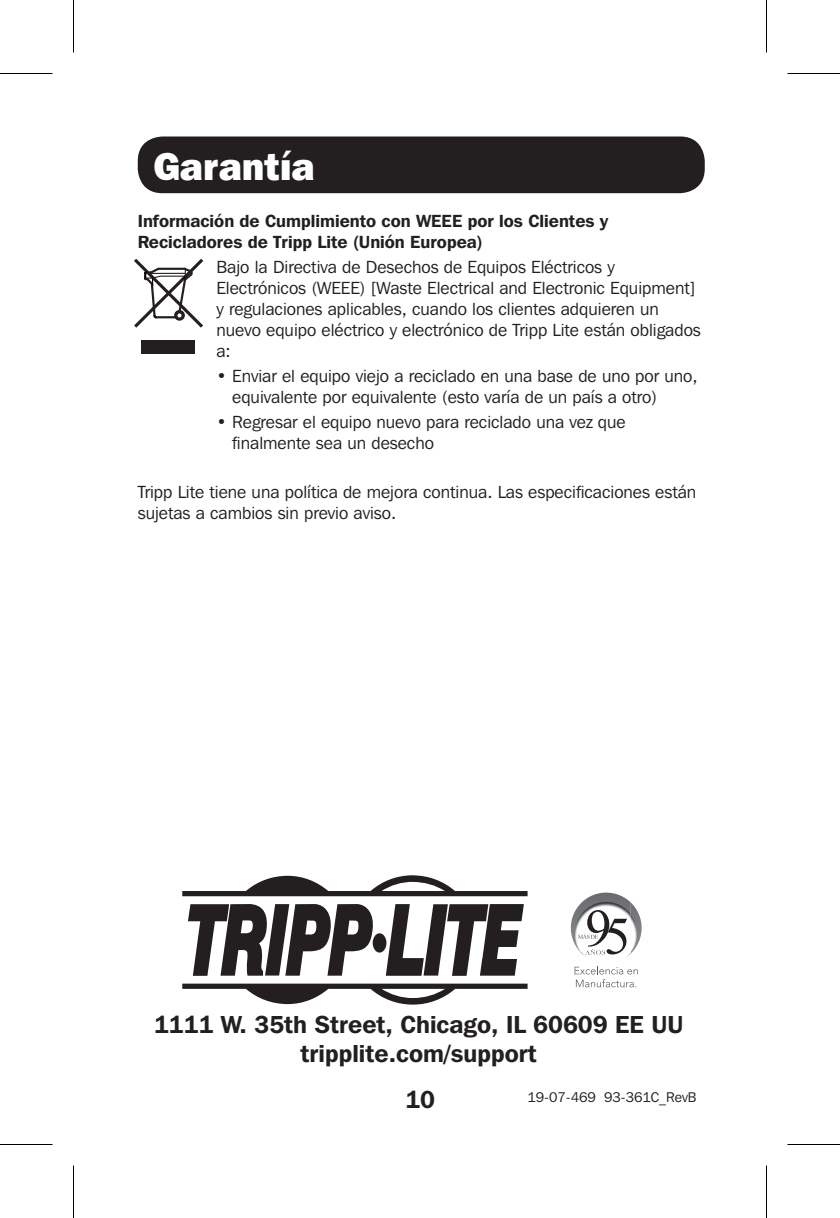
<style>
.page{position:relative;width:840px;height:1218px;background:#fff}
.page>*{position:absolute;margin:0;border:0;box-sizing:border-box;transform-origin:0 0}
.t1{font:800 38.5px "Franklin Gothic IT Cby BT";color:#fff}
.t2{font:600 24.5px/29.4px "Franklin Gothic IT Cby BT";color:#231f20;text-align:center}
.t3{font:17.5px/21px "Franklin Gothic IT Cby BT";color:#231f20}
.t4{font:600 17.5px/21px "Franklin Gothic IT Cby BT";color:#231f20}
.t5{font:14px "Franklin Gothic IT Cby BT";color:#231f20}
</style>
<div class="page">
<div style="left:138px;top:136px;width:567px;height:57px;background:#231f20;border-radius:25px"></div>
<div style="left:373px;top:933px;width:13px;height:20px;background:#231f20;border-radius:50%"></div>
<svg style="left:188px;top:904px;width:186px;height:72px"></svg>
<svg style="left:386px;top:904px;width:138px;height:72px"></svg>
<svg style="left:182px;top:875px;width:346px;height:21px"></svg>
<svg style="left:182px;top:984px;width:346px;height:21px"></svg>
<div style="left:142px;top:340px;width:53px;height:14px;background:#231f20"></div>
<svg style="left:134px;top:259px;width:69px;height:69px"></svg>
<img style="left:575px;top:893px;width:29px;height:19px">
<img style="left:631px;top:908px;width:11px;height:45px">
<img style="left:582px;top:954px;width:34px;height:4px">
<svg style="left:575px;top:966px;width:63px;height:21px"></svg>
<svg style="left:578px;top:910px;width:49px;height:44px"></svg>
<hr style="left:0;top:73px;width:52px;height:1px;background:#000">
<hr style="left:788px;top:73px;width:52px;height:1px;background:#000">
<hr style="left:0;top:1144px;width:52px;height:1px;background:#000">
<hr style="left:788px;top:1144px;width:52px;height:1px;background:#000">
<hr style="left:73px;top:0;width:1px;height:52px;background:#000">
<hr style="left:73px;top:1166px;width:1px;height:52px;background:#000">
<hr style="left:766px;top:0;width:1px;height:52px;background:#000">
<hr style="left:766px;top:1166px;width:1px;height:52px;background:#000">
<p class="t1" style="left:154px;top:142px;width:163px">Garantía</p>
<p class="t4" style="left:138px;top:210px;width:472px">Información de Cumplimiento con WEEE por los Clientes y<br>Recicladores de Tripp Lite (Unión Europea)</p>
<p class="t3" style="left:217px;top:256px;width:486px">Bajo la Directiva de Desechos de Equipos Eléctricos y Electrónicos (WEEE) [Waste Electrical and Electronic Equipment] y regulaciones aplicables, cuando los clientes adquieren un nuevo equipo eléctrico y electrónico de Tripp Lite están obligados a:</p>
<p class="t3" style="left:232px;top:365px;width:467px;text-indent:-16px">• Enviar el equipo viejo a reciclado en una base de uno por uno, equivalente por equivalente (esto varía de un país a otro)</p>
<p class="t3" style="left:232px;top:411px;width:395px;text-indent:-16px">• Regresar el equipo nuevo para reciclado una vez que finalmente sea un desecho</p>
<p class="t3" style="left:138px;top:481px;width:560px">Tripp Lite tiene una política de mejora continua. Las especificaciones están sujetas a cambios sin previo aviso.</p>
<p class="t2" style="left:154px;top:1009px;width:531px">1111 W. 35th Street, Chicago, IL 60609 EE UU tripplite.com/support</p>
<p class="t5" style="left:528px;top:1088px;width:170px">19-07-469 93-361C_RevB</p>
<h2 class="t2" style="left:405px;top:1084px;width:31px">10</h2>
</div>
